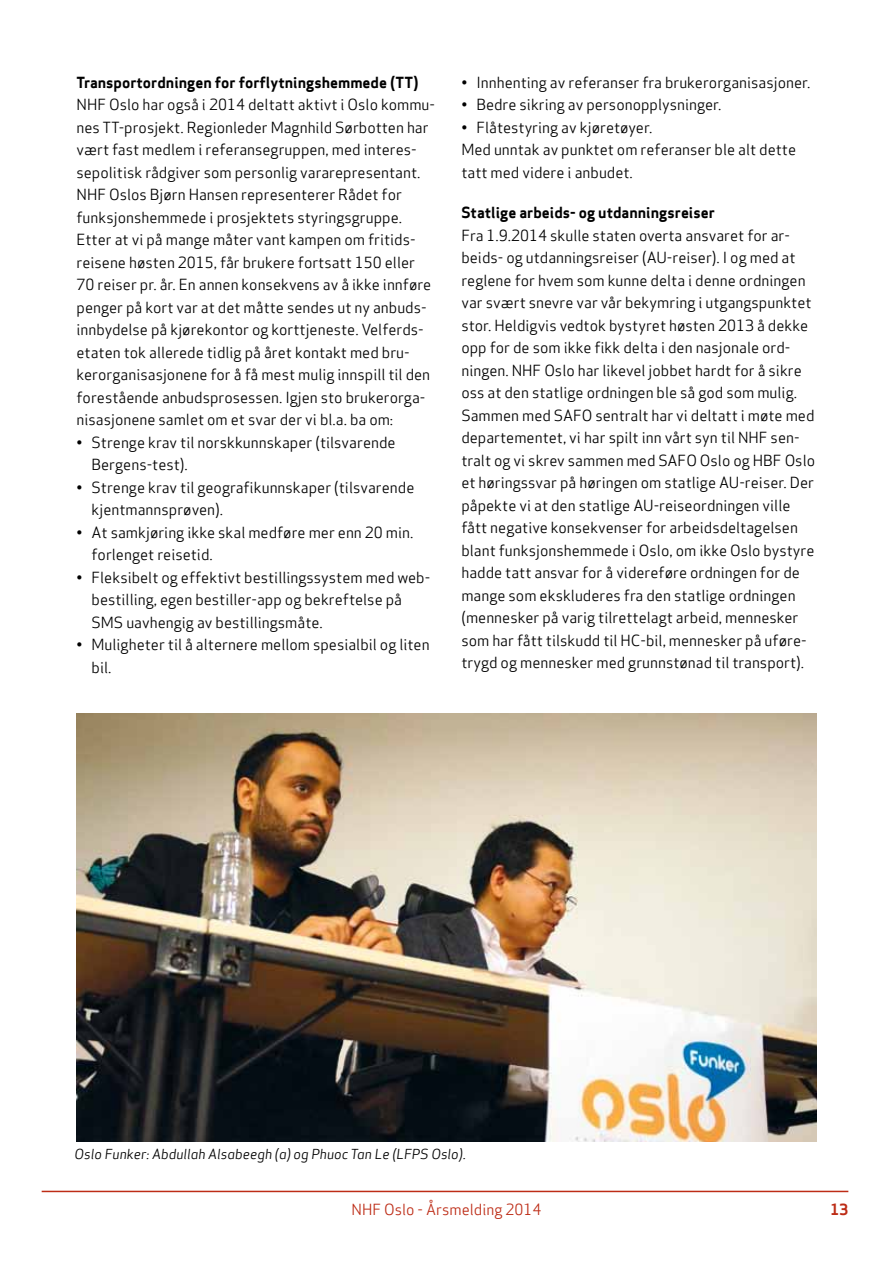
<style>
.page{position:relative;width:893px;height:1263px;background:#fff}
.page>*{position:absolute;margin:0;border:0;box-sizing:border-box;transform-origin:0 0}
.t1{font:15px/22.5px "Apex Sans Book T";color:#000}
.t2{font:15px "Apex Sans Bold T";color:#000}
.t3{font:15px "Apex Sans Book T";color:#bd2c16}
.t4{font:15px "Apex Sans Bold T";color:#bd2c16}
.t5{font:13.5px "Apex Sans Book Italic T";color:#000}
</style>
<div class="page">
<hr style="left:42px;top:1191px;width:806px;height:1px;background:#bd2c16">
<img style="left:77px;top:713px;width:740px;height:429px">
<p class="t2" style="left:77px;top:73px;width:344px">Transportordningen for forflytningshemmede (TT)</p>
<p class="t1" style="left:77px;top:93px;width:360px">NHF Oslo har også i 2014 deltatt aktivt i Oslo kommu&shy;nes TT-prosjekt. Regionleder Magnhild Sørbotten har vært fast medlem i referansegruppen, med interes&shy;sepolitisk rådgiver som personlig vararepresentant.<br>NHF Oslos Bjørn Hansen representerer Rådet for funksjonshemmede i prosjektets styringsgruppe.<br>Etter at vi på mange måter vant kampen om fritids&shy;reisene høsten 2015, får brukere fortsatt 150 eller 70 reiser pr. år. En annen konsekvens av å ikke innføre penger på kort var at det måtte sendes ut ny anbuds&shy;innbydelse på kjørekontor og korttjeneste. Velferds&shy;etaten tok allerede tidlig på året kontakt med bru&shy;kerorganisasjonene for å få mest mulig innspill til den forestående anbudsprosessen. Igjen sto brukerorga&shy;nisasjonene samlet om et svar der vi bl.a. ba om:</p>
<p class="t1" style="left:92px;top:431px;width:306px;text-indent:-15px">• Strenge krav til norskkunnskaper (tilsvarende<br>Bergens-test).</p>
<p class="t1" style="left:92px;top:476px;width:324px;text-indent:-15px">• Strenge krav til geografikunnskaper (tilsvarende kjentmannsprøven).</p>
<p class="t1" style="left:92px;top:521px;width:323px;text-indent:-15px">• At samkjøring ikke skal medføre mer enn 20 min. forlenget reisetid.</p>
<p class="t1" style="left:92px;top:566px;width:340px;text-indent:-15px">• Fleksibelt og effektivt bestillingssystem med web&shy;bestilling, egen bestiller-app og bekreftelse på<br>SMS uavhengig av bestillingsmåte.</p>
<p class="t1" style="left:92px;top:633px;width:340px;text-indent:-15px">• Muligheter til å alternere mellom spesialbil og liten bil.</p>
<p class="t1" style="left:461px;top:71px;width:351px">• Innhenting av referanser fra brukerorganisasjoner.</p>
<p class="t1" style="left:461px;top:93px;width:262px">• Bedre sikring av personopplysninger.</p>
<p class="t1" style="left:461px;top:116px;width:336px">• Flåtestyring av kjøretøyer.<br>Med unntak av punktet om referanser ble alt dette tatt med videre i anbudet.</p>
<p class="t2" style="left:461px;top:203px;width:255px">Statlige arbeids- og utdanningsreiser</p>
<p class="t1" style="left:461px;top:224px;width:355px">Fra 1.9.2014 skulle staten overta ansvaret for ar&shy;beids- og utdanningsreiser (AU-reiser). I og med at reglene for hvem som kunne delta i denne ordningen var svært snevre var vår bekymring i utgangspunktet stor. Heldigvis vedtok bystyret høsten 2013 å dekke opp for de som ikke fikk delta i den nasjonale ord&shy;ningen. NHF Oslo har likevel jobbet hardt for å sikre oss at den statlige ordningen ble så god som mulig.<br>Sammen med SAFO sentralt har vi deltatt i møte med departementet, vi har spilt inn vårt syn til NHF sen&shy;tralt og vi skrev sammen med SAFO Oslo og HBF Oslo et høringssvar på høringen om statlige AU-reiser. Der påpekte vi at den statlige AU-reiseordningen ville fått negative konsekvenser for arbeidsdeltagelsen blant funksjonshemmede i Oslo, om ikke Oslo bystyre hadde tatt ansvar for å videreføre ordningen for de mange som ekskluderes fra den statlige ordningen (mennesker på varig tilrettelagt arbeid, mennesker som har fått tilskudd til HC-bil, mennesker på uføre&shy;trygd og mennesker med grunnstønad til transport).</p>
<p class="t5" style="left:75px;top:1146px;width:393px">Oslo Funker: Abdullah Alsabeegh (a) og Phuoc Tan Le (LFPS Oslo).</p>
<p class="t3" style="left:352px;top:1199px;width:191px">NHF Oslo - Årsmelding 2014</p>
<p class="t4" style="left:830px;top:1199px;width:19px">13</p>
</div>
